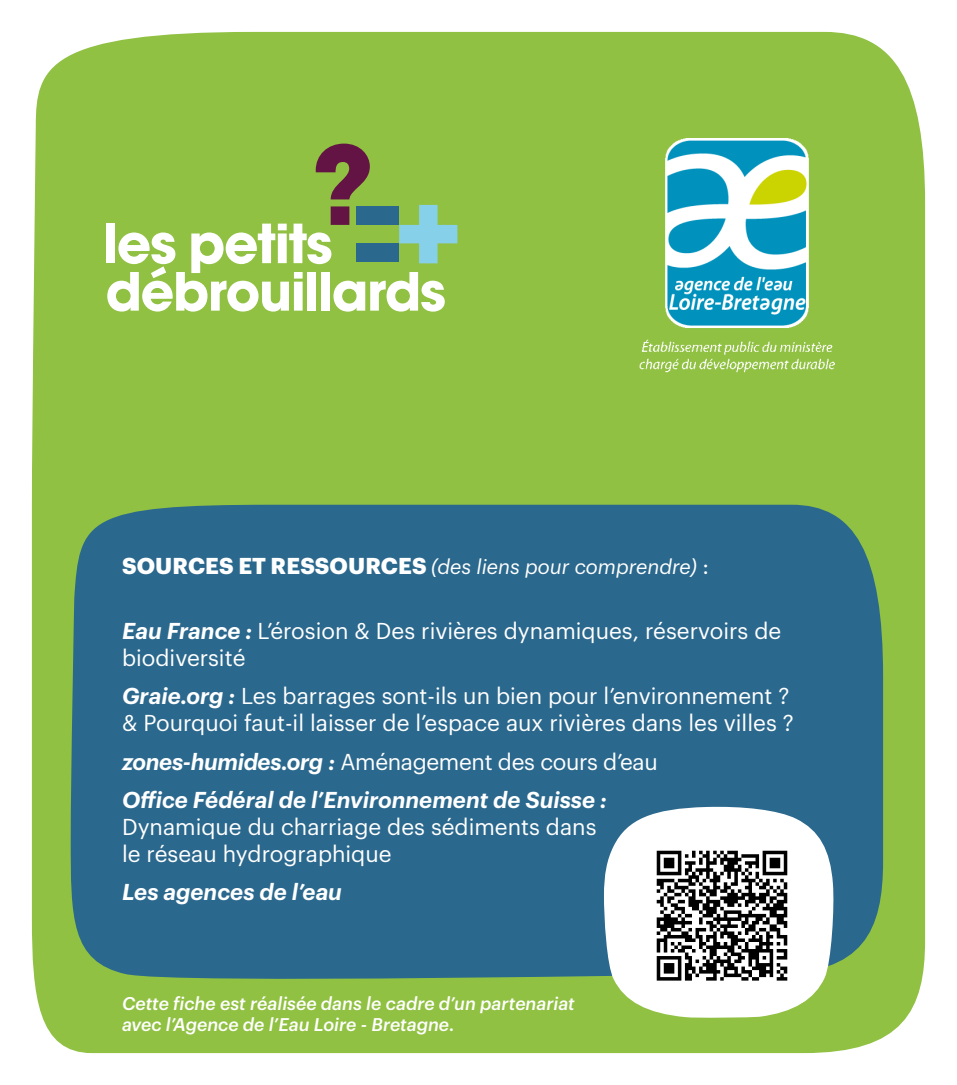
<style>
.page{position:relative;width:957px;height:1085px;background:#fff}
.page>*{position:absolute;margin:0;border:0;box-sizing:border-box;transform-origin:0 0}
.t1{font:22.5px/27px "Graphik";color:#fff}
.t2{font:italic 600 22.5px/38.2px "Graphik";color:#fff}
.t3{font:italic 20.25px "Graphik";color:#fff}
.t4{font:italic 500 18px/21.6px "Graphik";color:#fff}
.s1{font-weight:700;font-style:normal;font-size:22.5px}
.s2{font-style:normal;font-size:22.5px}
.s3{font-weight:600;font-style:italic}
.s4{font-weight:400;font-style:normal}
</style>
<div class="page">
<div style="left:32px;top:32px;width:893px;height:1020px;background:#90c142"></div>
<div style="left:71px;top:504px;width:812px;height:480px;background:#2b688d"></div>
<svg style="left:604px;top:805px;width:230px;height:213px"></svg>
<div style="left:106px;top:223px;width:9px;height:40px;background:#fff"></div>
<svg style="left:107px;top:144px;width:350px;height:167px"></svg>
<div style="left:356px;top:206px;width:43px;height:19px;background:#2b688d"></div>
<div style="left:356px;top:243px;width:43px;height:19px;background:#2b688d"></div>
<img style="left:635px;top:139px;width:203px;height:238px">
<img style="left:645px;top:834px;width:154px;height:159px">
<p class="t3" style="left:122px;top:551px;width:588px"><span class="s1">SOURCES ET RESSOURCES</span> (des liens pour comprendre) <span class="s2">:</span></p>
<p class="t1" style="left:122px;top:615px;width:661px"><span class="s3">Eau France :</span> L’érosion &amp; Des rivières dynamiques, réservoirs de biodiversité</p>
<p class="t1" style="left:122px;top:680px;width:673px"><span class="s3">Graie.org :</span> Les barrages sont-ils un bien pour l’environnement ? &amp; Pourquoi faut-il laisser de l’espace aux rivières dans les villes ?</p>
<p class="t2" style="left:122px;top:740px;width:537px">zones-humides.org : <span class="s4">Aménagement des cours d’eau<br></span>Office Fédéral de l’Environnement de Suisse :</p>
<p class="t1" style="left:122px;top:811px;width:476px">Dynamique du charriage des sédiments dans le réseau hydrographique</p>
<p class="t2" style="left:122px;top:870px;width:221px">Les agences de l’eau</p>
<p class="t4" style="left:122px;top:990px;width:454px">Cette fiche est réalisée dans le cadre d’un partenariat avec l’Agence de l’Eau Loire - Bretagne.</p>
</div>
